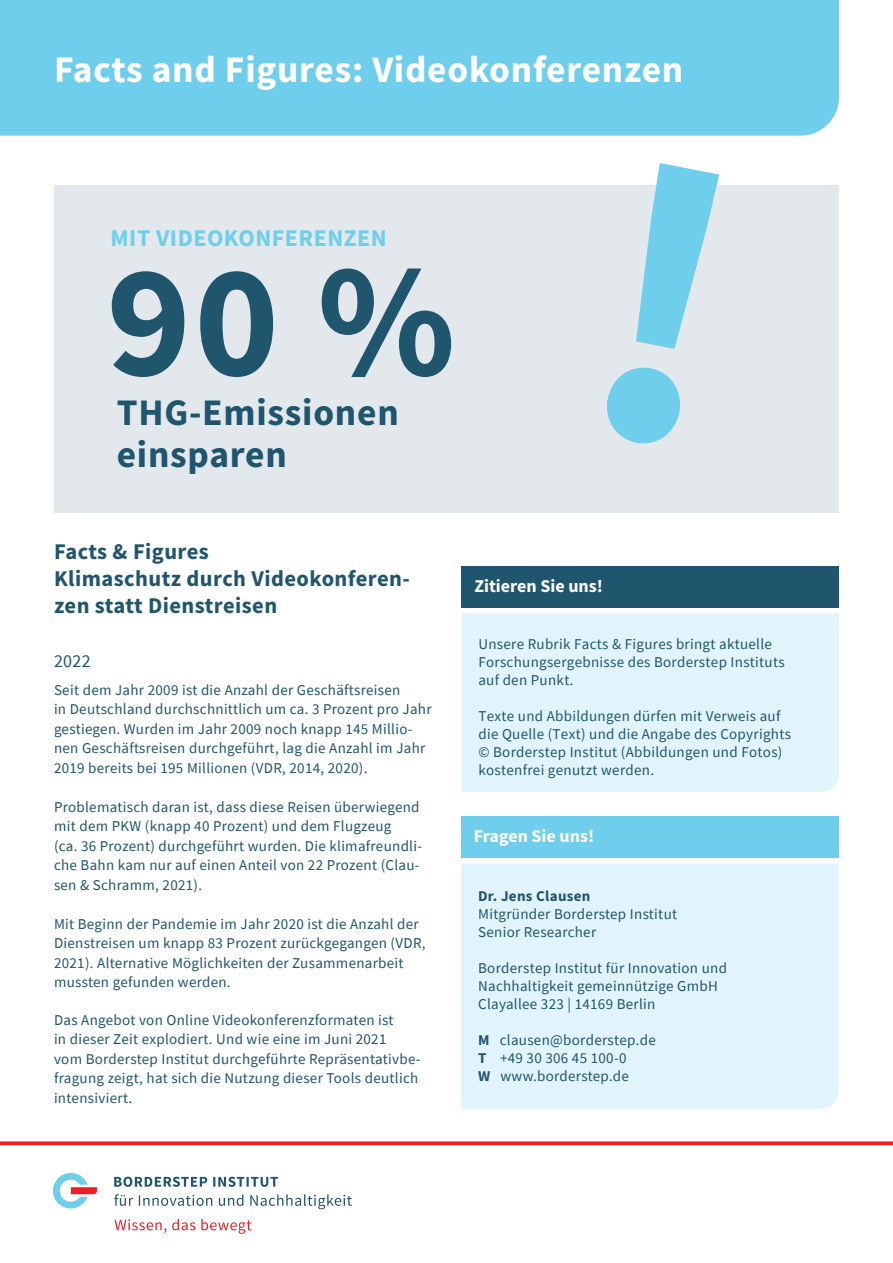
<style>
.page{position:relative;width:893px;height:1263px;background:#fff}
.page>*{position:absolute;margin:0;border:0;box-sizing:border-box;transform-origin:0 0}
.Kopfzeile{font:700 160.5px "Source Sans Pro";color:#20556e}
.Titel{font:700 37.5px "Source Sans Pro";letter-spacing:.02em;color:#fff}
.Kopfzeile-2{font:700 37.5px "Source Sans Pro";letter-spacing:.02em;color:#20556e}
.Kopfzeile-3{font:700 24px "Source Sans Pro";letter-spacing:.02em;color:#6eceeb}
.t1{font:700 22.5px/27px "Source Sans Pro";letter-spacing:.02em;color:#20556e}
.Diagramm-Headline{font:700 18px "Source Sans Pro";color:#fff}
.t2{font:18px "Source Sans Pro";color:#20556e}
.Text{font:15px/19.5px "Source Sans Pro";letter-spacing:.02em;color:#20556e}
.Text-2{font:700 15px "Source Sans Pro";letter-spacing:.02em;color:#20556e}
.s1{font-weight:700}
</style>
<div class="page">
<svg style="left:115px;top:1219px;width:136px;height:15px"></svg>
<svg style="left:114px;top:1194px;width:238px;height:15px"></svg>
<svg style="left:114px;top:1177px;width:164px;height:10px"></svg>
<svg style="left:53px;top:1173px;width:44px;height:35px"></svg>
<svg style="left:0;top:1141px;width:893px;height:4px;background:#ef3338"></svg>
<div style="left:54px;top:185px;width:785px;height:328px;background:#e2e8eb"></div>
<div style="left:0;top:0;width:839px;height:136px;background:#6eceeb"></div>
<div style="left:461px;top:613px;width:378px;height:179px;background:#e1f4fc"></div>
<div style="left:462px;top:566px;width:377px;height:42px;background:#20556e"></div>
<div style="left:461px;top:816px;width:378px;height:41px;background:#6eceeb"></div>
<div style="left:461px;top:864px;width:378px;height:245px;background:#e1f4fc"></div>
<p class="Titel" style="left:54px;top:44px;width:631px">Facts and Figures: Videokonferenzen</p>
<p class="Kopfzeile-3" style="left:111px;top:221px;width:278px">MIT VIDEOKONFERENZEN</p>
<p class="Kopfzeile" style="left:106px;top:213px;width:350px">90 %</p>
<p class="Kopfzeile-2" style="left:117px;top:387px;width:283px">THG-Emissionen</p>
<p class="Kopfzeile-2" style="left:117px;top:429px;width:172px">einsparen</p>
<h1 class="t1" style="left:54px;top:537px;width:358px">Facts &amp; Figures<br>Klimaschutz durch Videokonferen&shy;zen statt Dienstreisen</h1>
<h2 class="t2" style="left:54px;top:649px;width:38px">2022</h2>
<p class="Text" style="left:54px;top:680px;width:348px">Seit dem Jahr 2009 ist die Anzahl der Geschäftsreisen</p>
<p class="Text" style="left:54px;top:699px;width:379px">in Deutschland durchschnittlich um ca. 3 Prozent pro Jahr gestiegen. Wurden im Jahr 2009 noch knapp 145 Millio&shy;nen Geschäftsreisen durchgeführt, lag die Anzahl im Jahr 2019 bereits bei 195 Millionen (VDR, 2014, 2020).</p>
<p class="Text" style="left:54px;top:797px;width:370px">Problematisch daran ist, dass diese Reisen überwiegend mit dem PKW (knapp 40 Prozent) und dem Flugzeug<br>(ca. 36 Prozent) durchgeführt wurden. Die klimafreundli&shy;che Bahn kam nur auf einen Anteil von 22 Prozent (Clau&shy;sen &amp; Schramm, 2021).</p>
<p class="Text" style="left:54px;top:914px;width:373px">Mit Beginn der Pandemie im Jahr 2020 ist die Anzahl der Dienstreisen um knapp 83 Prozent zurückgegangen (VDR, 2021). Alternative Möglichkeiten der Zusammenarbeit mussten gefunden werden.</p>
<p class="Text" style="left:54px;top:1010px;width:341px">Das Angebot von Online Videokonferenzformaten ist</p>
<p class="Text" style="left:54px;top:1029px;width:334px">in dieser Zeit explodiert. Und wie eine im Juni 2021</p>
<p class="Text" style="left:54px;top:1049px;width:368px">vom Borderstep Institut durchgeführte Repräsentativbe&shy;fragung zeigt, hat sich die Nutzung dieser Tools deutlich intensiviert.</p>
<p class="Diagramm-Headline" style="left:474px;top:574px;width:130px">Zitieren Sie uns!</p>
<p class="Text" style="left:478px;top:635px;width:308px;line-height:18px">Unsere Rubrik Facts &amp; Figures bringt aktuelle<br>Forschungsergebnisse des Borderstep Instituts auf den Punkt.</p>
<p class="Text" style="left:478px;top:707px;width:314px;line-height:18px">Texte und Abbildungen dürfen mit Verweis auf die Quelle (Text) und die Angabe des Copyrights © Borderstep Institut (Abbildungen und Fotos) kostenfrei genutzt werden.</p>
<p class="Diagramm-Headline" style="left:474px;top:824px;width:122px">Fragen Sie uns!</p>
<p class="Text-2" style="left:478px;top:886px;width:114px">Dr. Jens Clausen</p>
<p class="Text" style="left:478px;top:905px;width:201px;line-height:18px">Mitgründer Borderstep Institut<br>Senior Researcher</p>
<p class="Text" style="left:478px;top:958px;width:250px">Borderstep Institut für Innovation und</p>
<p class="Text" style="left:478px;top:976px;width:241px">Nachhaltigkeit gemeinnützige GmbH</p>
<p class="Text" style="left:478px;top:994px;width:179px">Clayallee 323 | 14169 Berlin</p>
<p class="Text" style="left:478px;top:1030px;width:179px"><span class="s1">M</span> clausen@borderstep.de</p>
<p class="Text" style="left:478px;top:1048px;width:150px"><span class="s1">T</span> +49 30 306 45 100-0</p>
<p class="Text" style="left:478px;top:1066px;width:152px"><span class="s1">W</span> www.borderstep.de</p>
</div>
